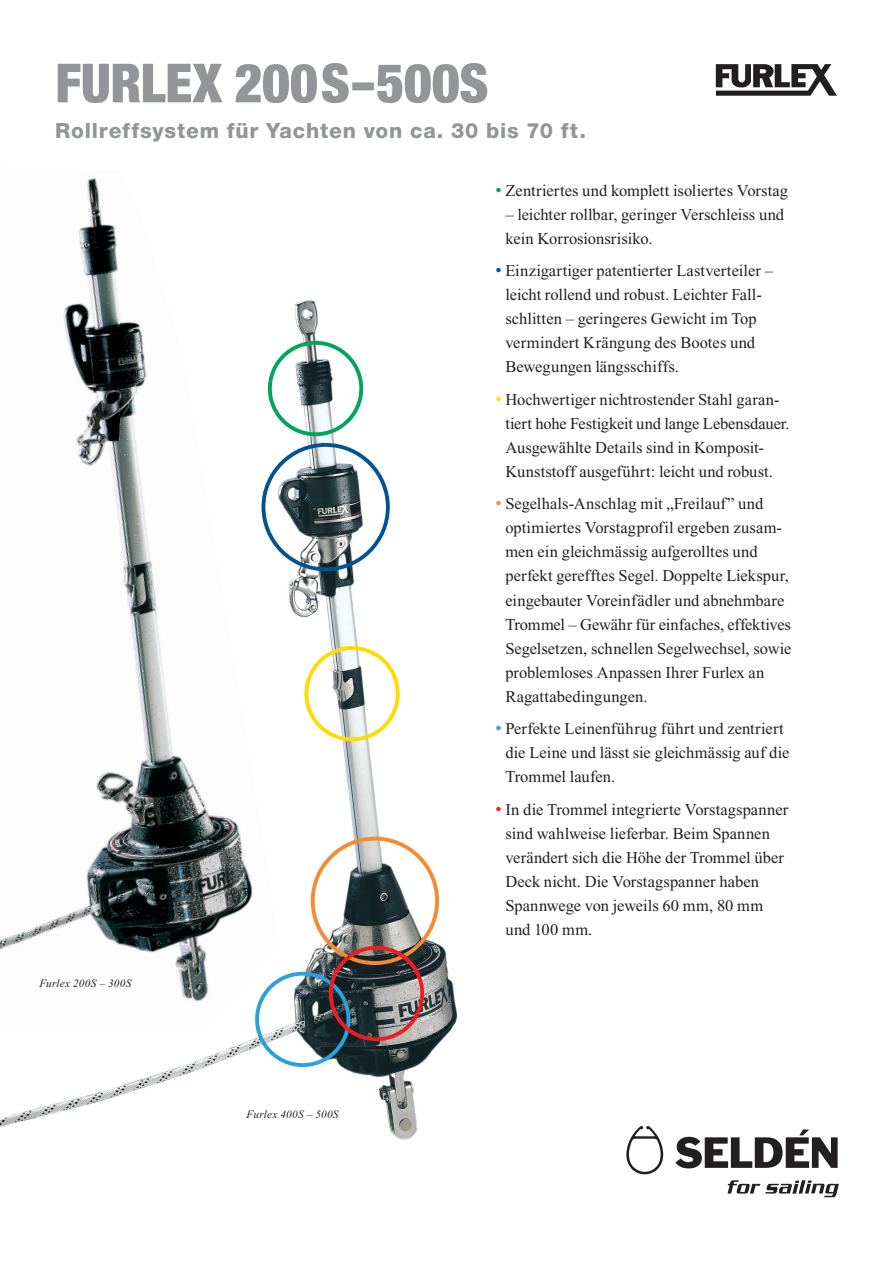
<style>
.page{position:relative;width:893px;height:1263px;background:#fff}
.page>*{position:absolute;margin:0;border:0;box-sizing:border-box;transform-origin:0 0}
.t1{font:900 condensed 54px "Helvetica Neue LT Pro";letter-spacing:-.005em;color:#939598}
.t2{font:800 21px "Helvetica Neue LT Pro";letter-spacing:.04em;color:#939598}
.t3{font:16.5px/24px "Times New Roman";color:#231f20}
.t4{font:italic 11.25px "Times New Roman";letter-spacing:.025em;color:#231f20}
.s1{font-size:18px;color:#00a65d}
.s2{font-size:18px;color:#005495}
.s3{font-size:18px;color:#ffdc01}
.s4{font-size:18px;color:#f58b32}
.s5{font-size:18px;color:#2aa2db}
.s6{font-size:18px;color:#ee1d23}
</style>
<div class="page">
<svg style="left:716px;top:64px;width:121px;height:32px"></svg>
<svg style="left:626px;top:1126px;width:37px;height:48px"></svg>
<svg style="left:675px;top:1129px;width:163px;height:39px"></svg>
<svg style="left:727px;top:1180px;width:112px;height:17px"></svg>
<img style="left:0;top:300px;width:458px;height:840px">
<div style="left:268px;top:341px;width:95px;height:95px;border:4px solid #00a65d;border-radius:50%"></div>
<div style="left:261px;top:443px;width:129px;height:128px;border:4px solid #005495;border-radius:50%"></div>
<div style="left:304px;top:646px;width:96px;height:95px;border:4px solid #ffdc01;border-radius:50%"></div>
<div style="left:255px;top:972px;width:95px;height:95px;border:4px solid #2aa2db;border-radius:50%"></div>
<div style="left:311px;top:837px;width:128px;height:128px;border:4px solid #f58b32;border-radius:50%"></div>
<div style="left:329px;top:946px;width:95px;height:95px;border:4px solid #ee1d23;border-radius:50%"></div>
<svg style="left:152px;top:937px;width:148px;height:97px"></svg>
<img style="left:0;top:178px;width:278px;height:847px">
<h1 class="t1" style="left:55px;top:50px;width:435px">FURLEX 200S–500S</h1>
<p class="t2" style="left:55px;top:118px;width:532px">Rollreffsystem für Yachten von ca. 30 bis 70 ft.</p>
<p class="t4" style="left:39px;top:977px;width:93px">Furlex 200S – 300S</p>
<p class="t4" style="left:247px;top:1108px;width:93px">Furlex 400S – 500S</p>
<p class="t3" style="left:495px;top:178px;width:294px"><span class="s1">•</span> Zentriertes und komplett isoliertes Vorstag</p>
<p class="t3" style="left:505px;top:202px;width:280px">– leichter rollbar, geringer Verschleiss und kein Korrosionsrisiko.</p>
<p class="t3" style="left:505px;top:259px;width:269px;text-indent:-10px"><span class="s2">•</span> Einzigartiger patentierter Lastverteiler – leicht rollend und robust. Leichter Fall&shy;schlitten – geringeres Gewicht im Top vermindert Krängung des Bootes und Bewegungen längsschiffs.</p>
<p class="t3" style="left:505px;top:387px;width:286px;text-indent:-10px"><span class="s3">•</span> Hochwertiger nichtrostender Stahl garan&shy;tiert hohe Festigkeit und lange Lebensdauer.<br>Ausgewählte Details sind in Komposit-Kunststoff ausgeführt: leicht und robust.</p>
<p class="t3" style="left:505px;top:492px;width:288px;text-indent:-10px"><span class="s4">•</span> Segelhals-Anschlag mit „Freilauf” und optimiertes Vorstagprofil ergeben zusam&shy;men ein gleichmässig aufgerolltes und perfekt gerefftes Segel. Doppelte Liekspur, eingebauter Voreinfädler und abnehmbare Trommel – Gewähr für einfaches, effektives Segelsetzen, schnellen Segelwechsel, sowie problemloses Anpassen Ihrer Furlex an Ragattabedingungen.</p>
<p class="t3" style="left:505px;top:716px;width:286px;text-indent:-10px"><span class="s5">•</span> Perfekte Leinenführug führt und zentriert die Leine und lässt sie gleichmässig auf die<br>Trommel laufen.</p>
<p class="t3" style="left:505px;top:797px;width:284px;text-indent:-10px"><span class="s6">•</span> In die Trommel integrierte Vorstagspanner sind wahlweise lieferbar. Beim Spannen verändert sich die Höhe der Trommel über Deck nicht. Die Vorstagspanner haben Spannwege von jeweils 60 mm, 80 mm und 100 mm.</p>
</div>
